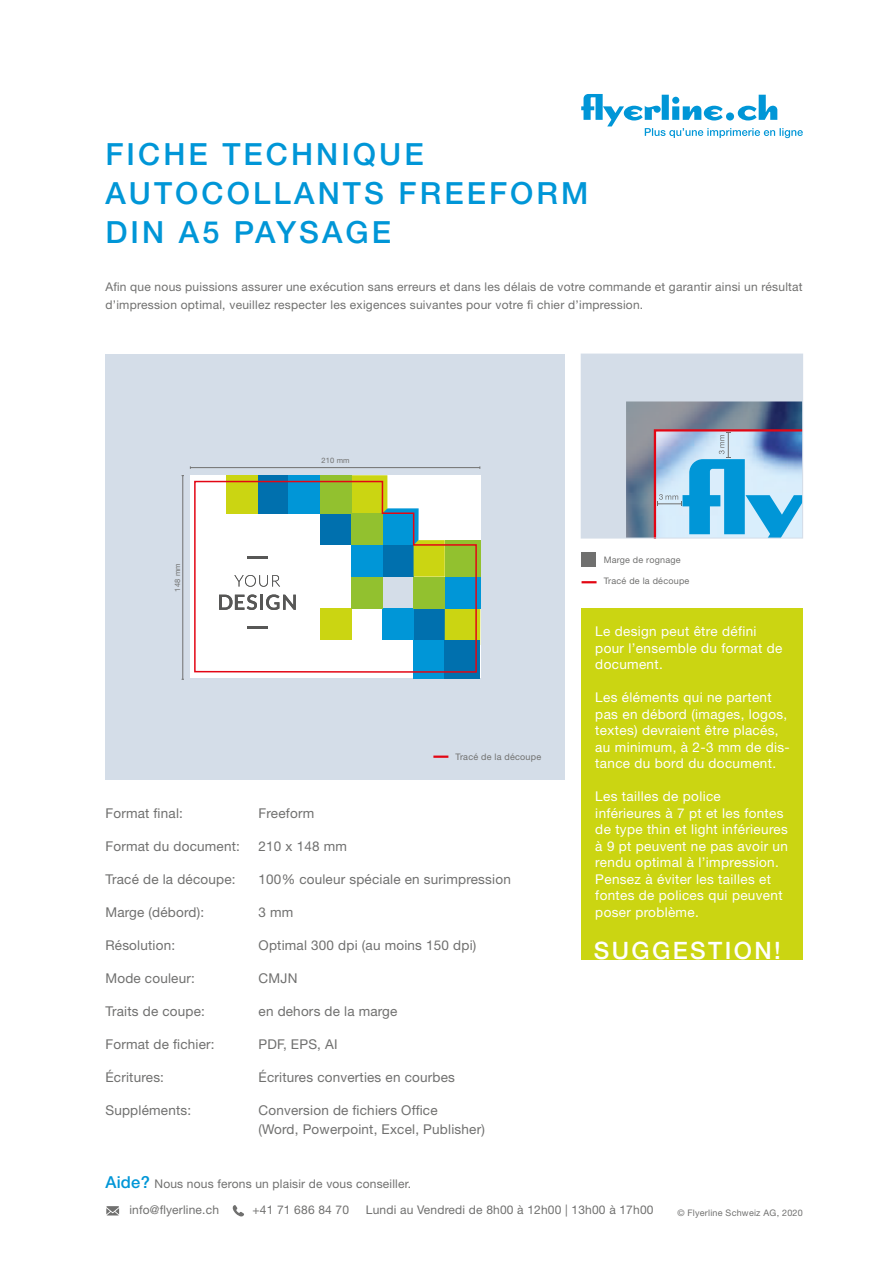
<style>
.page{position:relative;width:893px;height:1263px;background:#fff}
.page>*{position:absolute;margin:0;border:0;box-sizing:border-box;transform-origin:0 0}
.t1{font:500 30.6px "Helvetica Neue LT Std";letter-spacing:.1em;color:#0096d7}
.t2{font:500 24px "Helvetica Neue LT Std";letter-spacing:.1em;color:#fff}
.t3{font:13.5px/16.5px "Helvetica Neue LT Std";letter-spacing:.025em;color:#fff}
.Fliesstext{font:13.5px/19.5px "Helvetica Neue LT Std";letter-spacing:.015em;color:#70706f}
.t4{font:12px/18px "Helvetica Neue LT Std";letter-spacing:.02em;color:#70706f}
.Vermassung_Endformat{font:9px "Helvetica Neue LT Std";letter-spacing:.025em;color:#70706f}
.Vermassung_Endformat-2{font:7.5px "Helvetica Neue LT Std";letter-spacing:.025em;color:#70706f}
.s1{font-weight:500;font-size:16.5px;color:#0096d7}
</style>
<div class="page">
<svg style="left:581px;top:94px;width:222px;height:44px"></svg>
<svg style="left:106px;top:1206px;width:13px;height:9px"></svg>
<svg style="left:232px;top:1205px;width:12px;height:11px"></svg>
<div style="left:581px;top:608px;width:222px;height:351px;background:#cbd512"></div>
<div style="left:581px;top:354px;width:222px;height:184px;background:#d4dde8"></div>
<img style="left:626px;top:401px;width:175px;height:135px">
<svg style="left:653px;top:428px;width:148px;height:108px;background:#84b7dc"></svg>
<div style="left:581px;top:354px;width:222px;height:184px;border:1px solid #d4dde8"></div>
<svg style="left:582px;top:581px;width:15px;height:2px"></svg>
<div style="left:581px;top:552px;width:15px;height:15px;background:#70706f"></div>
<div style="left:105px;top:354px;width:460px;height:425px;background:#d4dde8"></div>
<div style="left:190px;top:475px;width:290px;height:203px;background:#fff"></div>
<div style="left:258px;top:475px;width:31px;height:38px;background:#0070ae"></div>
<div style="left:289px;top:475px;width:31px;height:38px;background:#0096d7"></div>
<div style="left:414px;top:640px;width:31px;height:38px;background:#0096d7"></div>
<div style="left:226px;top:475px;width:32px;height:38px;background:#cbd512"></div>
<svg style="left:351px;top:475px;width:36px;height:5px"></svg>
<div style="left:445px;top:608px;width:35px;height:37px;background:#cbd512"></div>
<div style="left:320px;top:475px;width:31px;height:38px;background:#92c12f"></div>
<div style="left:445px;top:540px;width:35px;height:42px;background:#92c12f"></div>
<div style="left:445px;top:577px;width:35px;height:31px;background:#0096d7"></div>
<div style="left:445px;top:640px;width:35px;height:38px;background:#0070ae"></div>
<svg style="left:194px;top:480px;width:284px;height:193px"></svg>
<hr style="left:183px;top:476px;width:1px;height:203px;background:#70706f">
<hr style="left:190px;top:467px;width:290px;height:1px;background:#70706f">
<hr style="left:433px;top:755px;width:15px;height:3px;background:#e30614">
<p class="t1" style="left:105px;top:136px;width:320px">FICHE TECHNIQUE</p>
<p class="t1" style="left:105px;top:175px;width:484px">AUTOCOLLANTS FREEFORM</p>
<p class="t1" style="left:105px;top:214px;width:287px">DIN A5 PAYSAGE</p>
<p class="t4" style="left:105px;top:278px;width:699px">Afin que nous puissions assurer une exécution sans erreurs et dans les délais de votre commande et garantir ainsi un résultat d’impression optimal, veuillez respecter les exigences suivantes pour votre fi chier d’impression.</p>
<p class="Vermassung_Endformat-2" style="left:173px;top:592px;width:30px;rotate:-90deg">148 mm</p>
<p class="Vermassung_Endformat-2" style="left:321px;top:456px;width:30px">210 mm</p>
<p class="Vermassung_Endformat" style="left:455px;top:751px;width:87px">Tracé de la découpe</p>
<p class="Fliesstext" style="left:105px;top:803px;width:79px">Format final:</p>
<p class="Fliesstext" style="left:259px;top:803px;width:57px">Freeform</p>
<p class="Fliesstext" style="left:105px;top:836px;width:136px">Format du document:</p>
<p class="Fliesstext" style="left:259px;top:836px;width:90px">210 x 148 mm</p>
<p class="Fliesstext" style="left:105px;top:869px;width:132px">Tracé de la découpe:</p>
<p class="Fliesstext" style="left:259px;top:869px;width:254px">100% couleur spéciale en surimpression</p>
<p class="Fliesstext" style="left:105px;top:902px;width:100px">Marge (débord):</p>
<p class="Fliesstext" style="left:259px;top:902px;width:36px">3 mm</p>
<p class="Fliesstext" style="left:105px;top:935px;width:71px">Résolution:</p>
<p class="Fliesstext" style="left:259px;top:935px;width:219px">Optimal 300 dpi (au moins 150 dpi)</p>
<p class="Fliesstext" style="left:105px;top:968px;width:91px">Mode couleur:</p>
<p class="Fliesstext" style="left:259px;top:968px;width:40px">CMJN</p>
<p class="Fliesstext" style="left:105px;top:1001px;width:101px">Traits de coupe:</p>
<p class="Fliesstext" style="left:259px;top:1001px;width:140px">en dehors de la marge</p>
<p class="Fliesstext" style="left:105px;top:1034px;width:111px">Format de fichier:</p>
<p class="Fliesstext" style="left:259px;top:1034px;width:81px">PDF, EPS, AI</p>
<p class="Fliesstext" style="left:105px;top:1067px;width:60px">Écritures:</p>
<p class="Fliesstext" style="left:259px;top:1067px;width:198px">Écritures converties en courbes</p>
<p class="Fliesstext" style="left:105px;top:1100px;width:87px">Suppléments:</p>
<p class="Fliesstext" style="left:259px;top:1100px;width:228px">Conversion de fichiers Office<br>(Word, Powerpoint, Excel, Publisher)</p>
<p class="Vermassung_Endformat" style="left:604px;top:554px;width:78px">Marge de rognage</p>
<p class="Vermassung_Endformat" style="left:604px;top:576px;width:87px">Tracé de la découpe</p>
<p class="t3" style="left:595px;top:623px;width:189px">Le design peut être défini pour l’ensemble du format de document.</p>
<p class="t3" style="left:595px;top:689px;width:196px">Les éléments qui ne partent pas en débord (images, logos, textes) devraient être placés, au minimum, à 2-3 mm de dis&shy;tance du bord du document.</p>
<p class="t3" style="left:595px;top:788px;width:194px">Les tailles de police inférieures à 7 pt et les fontes de type thin et light inférieures à 9 pt peuvent ne pas avoir un rendu optimal à l’impression.<br>Pensez à éviter les tailles et fontes de polices qui peuvent poser problème.</p>
<h2 class="t2" style="left:594px;top:936px;width:189px">SUGGESTION!</h2>
<p class="t4" style="left:105px;top:1174px;width:307px"><span class="s1">Aide?</span> Nous nous ferons un plaisir de vous conseiller.</p>
<p class="t4" style="left:129px;top:1201px;width:91px">info@flyerline.ch</p>
<p class="t4" style="left:252px;top:1201px;width:98px">+41 71 686 84 70</p>
<p class="t4" style="left:366px;top:1201px;width:289px">Lundi au Vendredi de 8h00 à 12h00 | 13h00 à 17h00</p>
<p class="Vermassung_Endformat" style="left:677px;top:1207px;width:127px">© Flyerline Schweiz AG, 2020</p>
</div>
